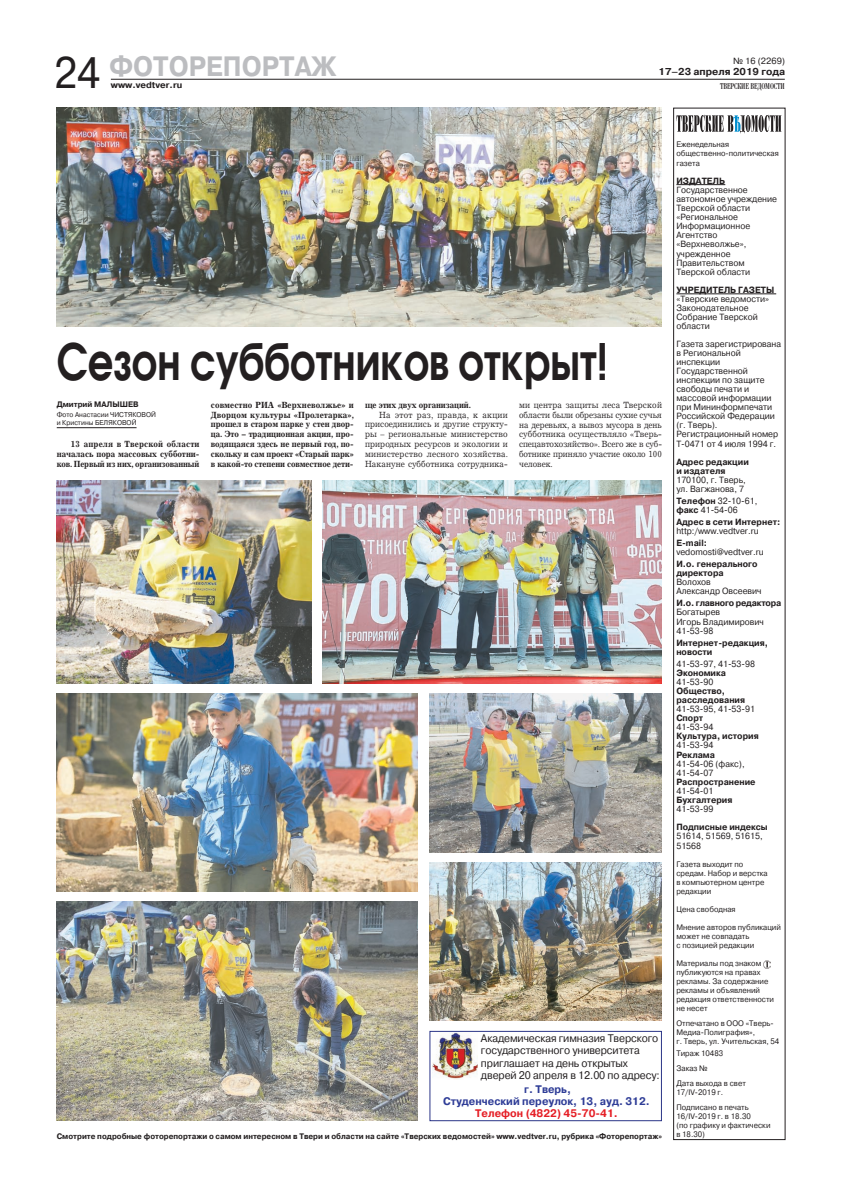
<style>
.page{position:relative;width:842px;height:1191px;background:#fff}
.page>*{position:absolute;margin:0;border:0;box-sizing:border-box;transform-origin:0 0}
.t1{font:600 50px "Avant Garde Gothic C";color:#231f20;scale:.8 1}
.t2{font:700 28px "Pragmatica C";color:#bcbdc0;scale:.9 1}
.t3{font:11px "Pragmatica C";letter-spacing:-.01em;color:#231f20;scale:.95 1}
.t4{font:700 11px/12px "Pragmatica C";color:#2f3d97;text-align:center;scale:.95 1}
.t5{font:700 10px "Pragmatica C";color:#231f20}
.t6{font:9px/9.1px "Pragmatica C";color:#231f20;scale:.95 1}
.t7{font:9px/9.9px "Excelsior Cyr Upright";letter-spacing:.01em;color:#231f20;text-align:justify;scale:.91 1}
.t8{font:700 9px/9.9px "Excelsior Cyr";letter-spacing:-.01em;color:#231f20;text-align:justify;scale:.91 1}
.t9{font:700 9px/9.1px "Pragmatica C";color:#231f20;scale:.95 1}
.t10{font:9px "Excelsior Cyr Upright";letter-spacing:.03em;color:#231f20;scale:.91 1}
.t11{font:700 9px "Excelsior Cyr";letter-spacing:-.01em;color:#231f20;scale:.9 1}
.t12{font:9px "Bodoni Cond C";color:#231f20;scale:.85 1}
.t13{font:700 9px "Pragmatica C";color:#231f20}
.t14{font:9px "Pragmatica C";color:#231f20}
.t15{font:8px/9.1px "Pragmatica C";color:#231f20;scale:.95 1}
.t16{font:700 8px "Pragmatica C";color:#231f20;scale:.95 1}
.t17{font:7px/8px "Pragmatica C";color:#231f20;scale:.95 1}
.s1{font-weight:400;font-size:44px;color:#231f20}
.s2{color:#e51e25}
.s3{font-weight:700}
.s4{font-weight:400}
</style>
<div class="page">
<hr style="left:111px;top:79px;width:674px;height:1px;background:#231f20">
<div style="left:673px;top:108px;width:112px;height:1032px;border:1px solid #231f20"></div>
<hr style="left:676px;top:184px;width:49px;height:1px;background:#231f20">
<hr style="left:676px;top:294px;width:100px;height:1px;background:#231f20">
<svg style="left:763px;top:961px;width:8px;height:7px"></svg>
<svg style="left:676px;top:115px;width:105px;height:19px"></svg>
<div style="left:429px;top:1031px;width:233px;height:90px;border:1px solid #2b3587"></div>
<img style="left:432px;top:1033px;width:45px;height:47px">
<img style="left:57px;top:902px;width:361px;height:218px">
<img style="left:323px;top:481px;width:339px;height:203px">
<img style="left:57px;top:693px;width:361px;height:199px">
<img style="left:429px;top:862px;width:233px;height:159px">
<img style="left:57px;top:481px;width:254px;height:203px">
<img style="left:57px;top:108px;width:605px;height:218px">
<hr style="left:57px;top:427px;width:80px;height:1px;background:#231f20">
<img style="left:429px;top:693px;width:233px;height:159px">
<p class="t2" style="left:54px;top:57px;width:315px"><span class="s1">24</span> ФОТОРЕПОРТАЖ</p>
<p class="t14" style="left:733px;top:58px;width:54px">№ 16 (2269)</p>
<p class="t5" style="left:658px;top:68px;width:128px">17–23 апреля 2019 года</p>
<p class="t13" style="left:111px;top:82px;width:73px">www.vedtver.ru</p>
<p class="t12" style="left:720px;top:81px;width:78px">ТВЕРСКИЕ ВЕДОМОСТИ</p>
<p class="t1" style="left:57px;top:331px;width:691px">Сезон субботников открыт!</p>
<p class="t16" style="left:57px;top:401px;width:88px">Дмитрий МАЛЫШЕВ</p>
<p class="t17" style="left:57px;top:411px;width:106px">Фото Анастасии ЧИСТЯКОВОЙ и Кристины БЕЛЯКОВОЙ</p>
<p class="t8" style="left:57px;top:439px;width:158px;text-indent:14px">13 апреля в Тверской области началась пора массовых субботни&shy;ков. Первый из них, организованный</p>
<p class="t8" style="left:211px;top:400px;width:159px">совместно РИА «Верхневолжье» и Дворцом культуры «Пролетарка», прошел в старом парке у стен двор&shy;ца. Это – традиционная акция, про&shy;водящаяся здесь не первый год, по&shy;скольку и сам проект «Старый парк» в какой-то степени совместное дети-</p>
<p class="t11" style="left:365px;top:399px;width:119px">ще этих двух организаций.</p>
<p class="t7" style="left:519px;top:401px;width:158px">ми центра защиты леса Тверской области были обрезаны сухие сучья на деревьях, а вывоз мусора в день субботника о существляло «Тверь&shy;спецавтохозяйство». Всего же в суб&shy;ботнике приняло участие около 100 человек.</p>
<p class="t10" style="left:379px;top:411px;width:143px">На этот раз, правда, к акции</p>
<p class="t7" style="left:365px;top:420px;width:158px">присоединились и другие структу-</p>
<p class="t7" style="left:365px;top:430px;width:158px">ры – региональные министерство</p>
<p class="t7" style="left:365px;top:440px;width:159px">природных ресурсов и экологии и</p>
<p class="t7" style="left:365px;top:450px;width:159px">министерство лесного хозяйства.</p>
<p class="t7" style="left:365px;top:460px;width:158px">Накануне субботника сотрудника-</p>
<p class="t3" style="left:481px;top:1034px;width:188px">Академическая гимназия Тверского</p>
<p class="t3" style="left:481px;top:1047px;width:169px">государственного университета</p>
<p class="t3" style="left:481px;top:1059px;width:156px">приглашает на день открытых</p>
<p class="t3" style="left:481px;top:1072px;width:190px">дверей 20 апреля в 12.00 по адресу:</p>
<p class="t4" style="left:524px;top:1084px;width:51px">г. Тверь,</p>
<p class="t4" style="left:443px;top:1096px;width:219px">Студенческий переулок, 13, ауд. 312.<br><span class="s2">Телефон (4822) 45-70-41.</span></p>
<p class="t16" style="left:57px;top:1133px;width:639px">Смотрите подробные фоторепортажи о самом интересном в Твери и области на сайте «Тверских ведомостей» www.vedtver.ru, рубрика «Фоторепортаж»</p>
<p class="t15" style="left:676px;top:141px;width:109px">Еженедельная общественно-политическая газета</p>
<p class="t6" style="left:676px;top:177px;width:107px"><span class="s3">ИЗДАТЕЛЬ<br></span>Государственное автономное учреждение<br>Тверской области «Региональное<br>Информационное<br>Агентство «Верхневолжье», учрежденное<br>Правительством<br>Тверской области</p>
<p class="t6" style="left:676px;top:286px;width:104px"><span class="s3">УЧРЕДИТЕЛЬ ГАЗЕТЫ </span>«Тверские ведомости»<br>Законодательное<br>Собрание Тверской области</p>
<p class="t6" style="left:676px;top:341px;width:112px">Газета зарегистрирована в Региональной инспекции<br>Государственной инспекции по защите свободы печати и массовой информации при Мининформпечати<br>Российской Федерации (г. Тверь).<br>Регистрационный номер<br>Т-0471 от 4 июля 1994 г.</p>
<p class="t6" style="left:676px;top:458px;width:78px"><span class="s3">Адрес редакции и издателя<br></span>170100, г. Тверь, ул. Вагжанова, 7</p>
<p class="t6" style="left:676px;top:497px;width:87px"><span class="s3">Телефон</span> 32-10-61, <span class="s3">факс</span> 41-54-06</p>
<p class="t6" style="left:676px;top:518px;width:111px"><span class="s3">Адрес в сети Интернет: </span>http:/www.vedtver.ru</p>
<p class="t6" style="left:676px;top:539px;width:93px"><span class="s3">E-mail: </span>vedomosti@vedtver.ru</p>
<p class="t9" style="left:676px;top:560px;width:91px">И.о. генерального директора<br><span class="s4">Волохов<br>Александр Овсеевич</span></p>
<p class="t6" style="left:676px;top:600px;width:112px"><span class="s3">И.о. главного редактора<br></span>Богатырев<br>Игорь Владимирович<br>41-53-98</p>
<p class="t9" style="left:676px;top:639px;width:98px">Интернет-редакция, новости</p>
<p class="t6" style="left:676px;top:660px;width:88px">41-53-97, 41-53-98<br><span class="s3">Экономика<br></span>41-53-90<br><span class="s3">Общество, расследования<br></span>41-53-95, 41-53-91<br><span class="s3">Спорт<br></span>41-53-94<br><span class="s3">Культура, история<br></span>41-53-94<br><span class="s3">Реклама<br></span>41-54-06 (факс),<br>41-54-07<br><span class="s3">Распространение<br></span>41-54-01<br><span class="s3">Бухгалтерия<br></span>41-53-99</p>
<p class="t6" style="left:676px;top:824px;width:98px"><span class="s3">Подписные индексы<br></span>51614, 51569, 51615,<br>51568</p>
<p class="t15" style="left:676px;top:860px;width:98px">Газета выходит по средам. Набор и верстка в компьютерном центре редакции</p>
<p class="t15" style="left:676px;top:905px;width:64px">Цена свободная</p>
<p class="t15" style="left:676px;top:924px;width:112px">Мнение авторов публикаций может не совпадать<br>с позицией редакции</p>
<p class="t15" style="left:676px;top:960px;width:104px">Материалы под знаком публикуются на правах рекламы. За содержание рекламы и объявлений редакция ответственности не несет</p>
<p class="t15" style="left:676px;top:1020px;width:110px">Отпечатано в ООО «Тверь-<br>Медиа-Полиграфия»,<br>г. Тверь, ул. Учительская, 54</p>
<p class="t15" style="left:676px;top:1047px;width:75px;line-height:14.8px">Тираж 10483<br>Заказ №<br>Дата выхода в свет</p>
<p class="t15" style="left:676px;top:1086px;width:78px;line-height:14.8px">17/IV-2019 г.<br>Подписано в печать</p>
<p class="t15" style="left:676px;top:1112px;width:101px">16/IV-2019 г. в 18.30<br>(по графику и фактически в 18.30)</p>
</div>
